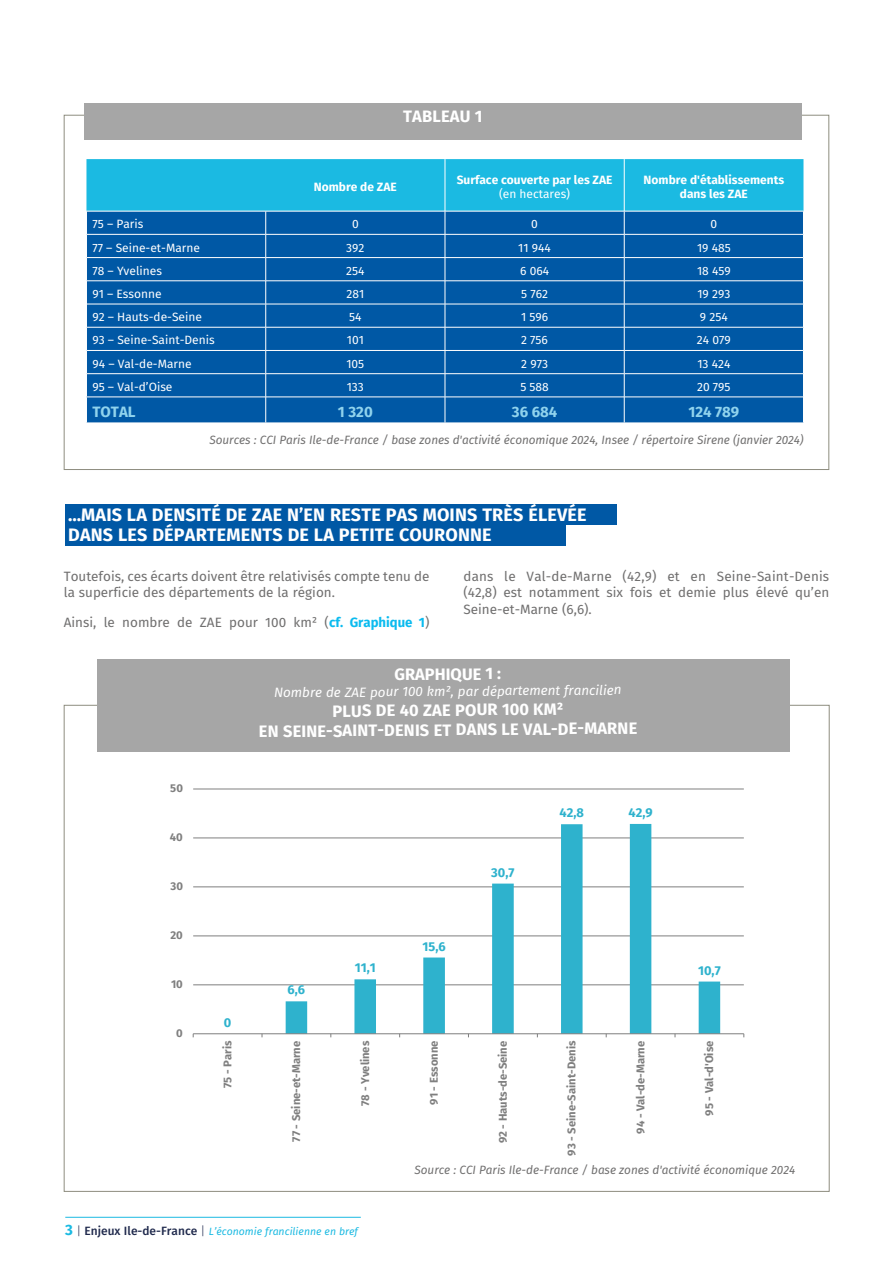
<style>
.page{position:relative;width:893px;height:1263px;background:#fff}
.page>*{position:absolute;margin:0;border:0;box-sizing:border-box;transform-origin:0 0}
.t1{font:700 18px/19.5px "Fira Sans";letter-spacing:.01em;color:#fff}
.t2{font:700 16.5px/19.8px "Fira Sans";letter-spacing:.01em;color:#fff;text-align:center}
.t3{font:700 15px "Fira Sans";color:#90d3ed}
.t4{font:13.5px/16.5px "Fira Sans";color:#706f6f}
.t5{font:italic 13.5px "Fira Sans";color:#fff}
.t6{font:700 12.9px "Fira Sans";color:#2eb2cd}
.t7{font:12px "Fira Sans";color:#fff}
.t8{font:italic 12px "Fira Sans";letter-spacing:-.005em;color:#706f6f}
.t9{font:700 12px/14.4px "Fira Sans";color:#fff;text-align:center}
.t10{font:700 11.25px "Fira Sans";color:#7f7f7f}
.t11{font:italic 10.5px "Fira Sans";color:#1bbae2}
.s1{font-weight:700;color:#0bbbef}
.s2{font-weight:700;font-style:normal;font-size:15px}
.s3{font-weight:300;font-style:normal;font-size:12px;color:#202a4d}
.s4{font-weight:500;font-style:normal;font-size:12px;color:#202a4d}
</style>
<div class="page">
<hr style="left:65px;top:1217px;width:296px;height:1px;background:#1bbae2">
<svg style="left:86px;top:159px;width:718px;height:264px;background:#1072b4"></svg>
<hr style="left:445px;top:159px;width:1px;height:52px;background:#fff">
<hr style="left:624px;top:159px;width:1px;height:52px;background:#fff">
<div style="left:84px;top:104px;width:717px;height:36px;background:#a6a6a6"></div>
<div style="left:65px;top:504px;width:552px;height:20px;background:#0058a5"></div>
<div style="left:65px;top:524px;width:501px;height:21px;background:#0058a5"></div>
<div style="left:97px;top:659px;width:692px;height:93px;background:#a6a6a6"></div>
<hr style="left:193px;top:984px;width:551px;height:1px;background:#7f7f7f">
<hr style="left:193px;top:935px;width:551px;height:1px;background:#7f7f7f">
<hr style="left:193px;top:886px;width:551px;height:1px;background:#7f7f7f">
<hr style="left:193px;top:838px;width:551px;height:1px;background:#7f7f7f">
<hr style="left:193px;top:789px;width:551px;height:1px;background:#7f7f7f">
<svg style="left:286px;top:824px;width:434px;height:209px"></svg>
<hr style="left:193px;top:1033px;width:551px;height:1px;background:#7f7f7f">
<p class="t2" style="left:403px;top:105px;width:81px">TABLEAU 1</p>
<p class="t9" style="left:314px;top:178px;width:84px">Nombre de ZAE</p>
<p class="t9" style="left:457px;top:171px;width:157px">Surface couverte par les ZAE</p>
<p class="t7" style="left:499px;top:185px;width:73px">(en hectares)</p>
<p class="t9" style="left:644px;top:171px;width:142px">Nombre d'établissements dans les ZAE</p>
<p class="t7" style="left:92px;top:215px;width:52px">75 – Paris</p>
<p class="t7" style="left:352px;top:215px;width:8px">0</p>
<p class="t7" style="left:531px;top:215px;width:8px">0</p>
<p class="t7" style="left:710px;top:215px;width:8px">0</p>
<p class="t7" style="left:92px;top:238px;width:109px">77 – Seine-et-Marne</p>
<p class="t7" style="left:346px;top:238px;width:20px">392</p>
<p class="t7" style="left:518px;top:238px;width:34px">11 944</p>
<p class="t7" style="left:697px;top:238px;width:35px">19 485</p>
<p class="t7" style="left:92px;top:262px;width:71px">78 – Yvelines</p>
<p class="t7" style="left:346px;top:262px;width:20px">254</p>
<p class="t7" style="left:520px;top:262px;width:31px">6 064</p>
<p class="t7" style="left:697px;top:262px;width:35px">18 459</p>
<p class="t7" style="left:92px;top:285px;width:71px">91 – Essonne</p>
<p class="t7" style="left:346px;top:285px;width:19px">281</p>
<p class="t7" style="left:521px;top:285px;width:28px">5 762</p>
<p class="t7" style="left:697px;top:285px;width:34px">19 293</p>
<p class="t7" style="left:92px;top:308px;width:111px">92 – Hauts-de-Seine</p>
<p class="t7" style="left:349px;top:308px;width:14px">54</p>
<p class="t7" style="left:521px;top:308px;width:29px">1 596</p>
<p class="t7" style="left:700px;top:308px;width:29px">9 254</p>
<p class="t7" style="left:92px;top:331px;width:124px">93 – Seine-Saint-Denis</p>
<p class="t7" style="left:347px;top:331px;width:19px">101</p>
<p class="t7" style="left:521px;top:331px;width:28px">2 756</p>
<p class="t7" style="left:697px;top:331px;width:35px">24 079</p>
<p class="t7" style="left:92px;top:354px;width:101px">94 – Val-de-Marne</p>
<p class="t7" style="left:346px;top:354px;width:19px">105</p>
<p class="t7" style="left:521px;top:354px;width:28px">2 973</p>
<p class="t7" style="left:697px;top:354px;width:35px">13 424</p>
<p class="t7" style="left:92px;top:378px;width:81px">95 – Val-d’Oise</p>
<p class="t7" style="left:347px;top:378px;width:19px">133</p>
<p class="t7" style="left:520px;top:378px;width:30px">5 588</p>
<p class="t7" style="left:697px;top:378px;width:35px">20 795</p>
<p class="t3" style="left:92px;top:399px;width:45px">TOTAL</p>
<p class="t3" style="left:338px;top:399px;width:36px">1 320</p>
<p class="t3" style="left:512px;top:399px;width:47px">36 684</p>
<p class="t3" style="left:688px;top:399px;width:52px">124 789</p>
<p class="t8" style="left:210px;top:431px;width:596px">Sources : CCI Paris Ile-de-France / base zones d'activité économique 2024, Insee / répertoire Sirene (janvier 2024)</p>
<h1 class="t1" style="left:68px;top:504px;width:520px">…MAIS LA DENSITÉ DE ZAE N’EN RESTE PAS MOINS TRÈS ÉLEVÉE<br>DANS LES DÉPARTEMENTS DE LA PETITE COURONNE</h1>
<p class="t4" style="left:64px;top:567px;width:367px">Toutefois, ces écarts doivent être relativisés compte tenu de la superficie des départements de la région.</p>
<p class="t4" style="left:64px;top:613px;width:367px">Ainsi, le nombre de ZAE pour 100 km² (<span class="s1">cf. Graphique 1</span>)</p>
<p class="t4" style="left:463px;top:567px;width:367px;text-align:justify">dans le Val-de-Marne (42,9) et en Seine-Saint-Denis (42,8) est notamment six fois et demie plus élevé qu’en Seine-et-Marne (6,6).</p>
<p class="t10" style="left:170px;top:779px;width:14px">50</p>
<p class="t10" style="left:170px;top:828px;width:14px">40</p>
<p class="t10" style="left:170px;top:877px;width:14px">30</p>
<p class="t10" style="left:170px;top:926px;width:14px">20</p>
<p class="t10" style="left:171px;top:975px;width:13px">10</p>
<p class="t10" style="left:176px;top:1023px;width:8px">0</p>
<p class="t2" style="left:394px;top:664px;width:108px;rotate:-1deg">GRAPHIQUE 1 :</p>
<p class="t5" style="left:274px;top:681px;width:349px">Nombre de ZAE pour 100 km², par département francilien</p>
<p class="t2" style="left:258px;top:702px;width:380px;rotate:-1deg">PLUS DE 40 ZAE POUR 100 KM²<br>EN SEINE-SAINT-DENIS ET DANS LE VAL-DE-MARNE</p>
<p class="t6" style="left:224px;top:1011px;width:9px">0</p>
<p class="t6" style="left:288px;top:979px;width:19px">6,6</p>
<p class="t6" style="left:355px;top:957px;width:23px">11,1</p>
<p class="t6" style="left:422px;top:935px;width:25px">15,6</p>
<p class="t6" style="left:491px;top:861px;width:25px">30,7</p>
<p class="t6" style="left:559px;top:802px;width:26px">42,8</p>
<p class="t6" style="left:628px;top:802px;width:26px">42,9</p>
<p class="t6" style="left:698px;top:959px;width:24px">10,7</p>
<p class="t10" style="left:218px;top:1088px;width:49px;rotate:-90deg">75 - Paris</p>
<p class="t10" style="left:287px;top:1142px;width:102px;rotate:-90deg">77 - Seine-et-Marne</p>
<p class="t10" style="left:356px;top:1106px;width:67px;rotate:-90deg">78 - Yvelines</p>
<p class="t10" style="left:424px;top:1105px;width:65px;rotate:-90deg">91 - Essonne</p>
<p class="t10" style="left:493px;top:1143px;width:104px;rotate:-90deg">92 - Hauts-de-Seine</p>
<p class="t10" style="left:562px;top:1156px;width:116px;rotate:-90deg">93 - Seine-Saint-Denis</p>
<p class="t10" style="left:631px;top:1134px;width:94px;rotate:-90deg">94 - Val-de-Marne</p>
<p class="t10" style="left:700px;top:1115px;width:76px;rotate:-90deg">95 - Val-d'Oise</p>
<p class="t8" style="left:415px;top:1161px;width:382px">Source : CCI Paris Ile-de-France / base zones d'activité économique 2024</p>
<p class="t11" style="left:65px;top:1223px;width:294px"><span class="s2">3</span> <span class="s3">|</span> <span class="s4">Enjeux Ile-de-France</span> <span class="s3">|</span> L’économie francilienne en bref</p>
</div>
